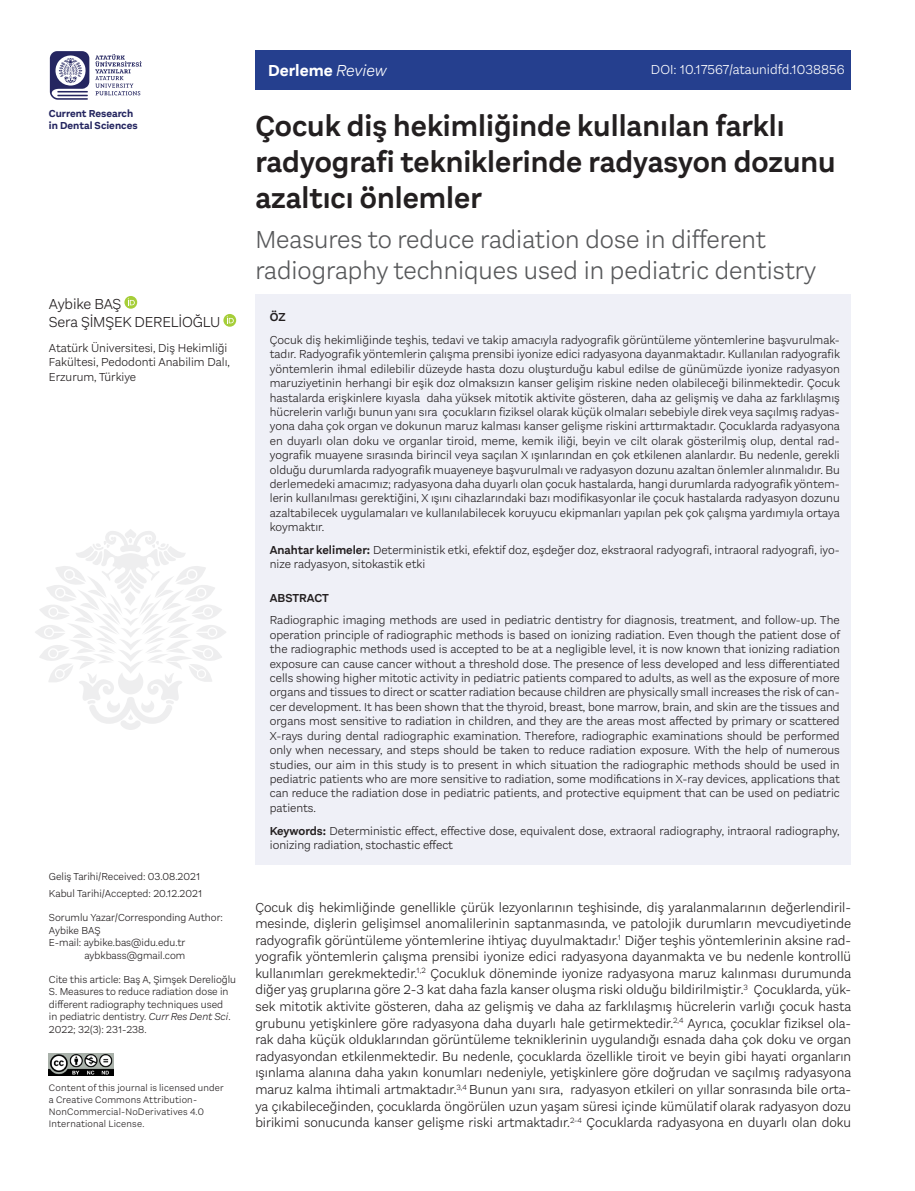
<style>
.page{position:relative;width:915px;height:1191px;background:#fff}
.page>*{position:absolute;margin:0;border:0;box-sizing:border-box;transform-origin:0 0}
.t1{font:600 30px/36px "Aestetico";color:#231f20}
.t2{font:300 25.5px/30.6px "Aestetico";color:#57585a}
.t3{font:700 16.5px "Aestetico";color:#fff}
.t4{font:300 15px "Aestetico";letter-spacing:-.01em;color:#231f20}
.t5{font:300 13.5px/16.6px "Aestetico";color:#231f20;text-align:justify}
.t6{font:300 13.5px "Aestetico";color:#fff}
.t7{font:300 12px/14.4px "Aestetico";color:#231f20}
.t8{font:600 12px "Aestetico";color:#231f20}
.t9{font:300 10.5px/12.6px "Aestetico";color:#231f20}
.t10{font:700 10.5px/12.6px "Aestetico";color:#252660}
.zz_Uroloji_running{font:300 9.75px/12px "Aestetico";letter-spacing:.02em;color:#231f20}
.s1{font-style:italic}
.s2{font-weight:300;font-style:italic}
.s3{font-weight:600}
</style>
<div class="page">
<svg style="left:35px;top:529px;width:191px;height:201px"></svg>
<div style="left:255px;top:50px;width:595px;height:39px;background:#253f8e"></div>
<div style="left:255px;top:294px;width:595px;height:570px;background:#eff0f7"></div>
<svg style="left:124px;top:296px;width:13px;height:13px"></svg>
<svg style="left:128px;top:298px;width:7px;height:7px"></svg>
<svg style="left:223px;top:314px;width:13px;height:13px"></svg>
<svg style="left:227px;top:316px;width:7px;height:7px"></svg>
<svg style="left:95px;top:54px;width:47px;height:41px"></svg>
<svg style="left:50px;top:51px;width:39px;height:49px"></svg>
<img style="left:49px;top:1053px;width:65px;height:22px">
<p class="t10" style="left:49px;top:107px;width:90px">Current Research in Dental Sciences</p>
<p class="t4" style="left:49px;top:295px;width:74px">Aybike BAŞ</p>
<p class="t4" style="left:49px;top:313px;width:173px">Sera ŞİMŞEK DERELİOĞLU</p>
<p class="t7" style="left:49px;top:341px;width:182px">Atatürk Üniversitesi, Diş Hekimliği<br>Fakültesi, Pedodonti Anabilim Dalı,<br>Erzurum, Türkiye</p>
<p class="t9" style="left:49px;top:870px;width:153px">Geliş Tarihi/Received: 03.08.2021</p>
<p class="t9" style="left:49px;top:887px;width:155px">Kabul Tarihi/Accepted: 20.12.2021</p>
<p class="t9" style="left:49px;top:911px;width:175px">Sorumlu Yazar/Corresponding Author:<br>Aybike BAŞ</p>
<p class="t9" style="left:49px;top:936px;width:138px">E-mail: aybike.bas@idu.edu.tr</p>
<p class="t9" style="left:84px;top:949px;width:102px">aybkbass@gmail.com</p>
<p class="t9" style="left:49px;top:972px;width:189px">Cite this article: Baş A, Şimşek Derelioğlu S. Measures to reduce radiation dose in different radiography techniques used<br>in pediatric dentistry. <span class="s1">Curr Res Dent Sci</span>.<br>2022; 32(3): 231-238.</p>
<p class="zz_Uroloji_running" style="left:49px;top:1081px;width:176px">Content of this journal is licensed under a Creative Commons Attribution-NonCommercial-NoDerivatives 4.0<br>International License.</p>
<p class="t3" style="left:268px;top:60px;width:120px">Derleme <span class="s2">Review</span></p>
<p class="t6" style="left:650px;top:62px;width:195px">DOI: 10.17567/ataunidfd.1038856</p>
<p class="t1" style="left:255px;top:108px;width:581px">Çocuk diş hekimliğinde kullanılan farklı radyografi tekniklerinde radyasyon dozunu azaltıcı önlemler</p>
<p class="t2" style="left:255px;top:224px;width:562px">Measures to reduce radiation dose in different radiography techniques used in pediatric dentistry</p>
<p class="t8" style="left:270px;top:310px;width:17px">ÖZ</p>
<p class="t7" style="left:270px;top:333px;width:571px;text-align:justify">Çocuk diş hekimliğinde teşhis, tedavi ve takip amacıyla radyografik görüntüleme yöntemlerine başvurulmak&shy;tadır. Radyografik yöntemlerin çalışma prensibi iyonize edici radyasyona dayanmaktadır. Kullanılan radyografik yöntemlerin ihmal edilebilir düzeyde hasta dozu oluşturduğu kabul edilse de günümüzde iyonize radyasyon maruziyetinin herhangi bir eşik doz olmaksızın kanser gelişim riskine neden olabileceği bilinmektedir. Çocuk hastalarda erişkinlere kıyasla daha yüksek mitotik aktivite gösteren, daha az gelişmiş ve daha az farklılaşmış hücrelerin varlığı bunun yanı sıra çocukların fiziksel olarak küçük olmaları sebebiyle direk veya saçılmış radyas&shy;yona daha çok organ ve dokunun maruz kalması kanser gelişme riskini arttırmaktadır. Çocuklarda radyasyona en duyarlı olan doku ve organlar tiroid, meme, kemik iliği, beyin ve cilt olarak gösterilmiş olup, dental rad&shy;yografik muayene sırasında birincil veya saçılan X ışınlarından en çok etkilenen alanlardır. Bu nedenle, gerekli olduğu durumlarda radyografik muayeneye başvurulmalı ve radyasyon dozunu azaltan önlemler alınmalıdır. Bu derlemedeki amacımız; radyasyona daha duyarlı olan çocuk hastalarda, hangi durumlarda radyografik yöntem&shy;lerin kullanılması gerektiğini, X ışını cihazlarındaki bazı modifikasyonlar ile çocuk hastalarda radyasyon dozunu azaltabilecek uygulamaları ve kullanılabilecek koruyucu ekipmanları yapılan pek çok çalışma yardımıyla ortaya koymaktır.</p>
<p class="t7" style="left:270px;top:543px;width:571px"><span class="s3">Anahtar kelimeler:</span> Deterministik etki, efektif doz, eşdeğer doz, ekstraoral radyografi, intraoral radyografi, iyo&shy;nize radyasyon, sitokastik etki</p>
<p class="t8" style="left:270px;top:590px;width:61px">ABSTRACT</p>
<p class="t7" style="left:270px;top:613px;width:571px;text-align:justify">Radiographic imaging methods are used in pediatric dentistry for diagnosis, treatment, and follow-up. The operation principle of radiographic methods is based on ionizing radiation. Even though the patient dose of the radiographic methods used is accepted to be at a negligible level, it is now known that ionizing radiation exposure can cause cancer without a threshold dose. The presence of less developed and less differentiated cells showing higher mitotic activity in pediatric patients compared to adults, as well as the exposure of more organs and tissues to direct or scatter radiation because children are physically small increases the risk of can&shy;cer development. It has been shown that the thyroid, breast, bone marrow, brain, and skin are the tissues and organs most sensitive to radiation in children, and they are the areas most affected by primary or scattered X-rays during dental radiographic examination. Therefore, radiographic examinations should be performed only when necessary, and steps should be taken to reduce radiation exposure. With the help of numerous studies, our aim in this study is to present in which situation the radiographic methods should be used in pediatric patients who are more sensitive to radiation, some modifications in X-ray devices, applications that can reduce the radiation dose in pediatric patients, and protective equipment that can be used on pediatric patients.</p>
<p class="t7" style="left:270px;top:823px;width:571px"><span class="s3">Keywords:</span> Deterministic effect, effective dose, equivalent dose, extraoral radiography, intraoral radiography, ionizing radiation, stochastic effect</p>
<p class="t5" style="left:255px;top:898px;width:597px">Çocuk diş hekimliğinde genellikle çürük lezyonlarının teşhisinde, diş yaralanmalarının değerlendiril&shy;mesinde, dişlerin gelişimsel anomalilerinin saptanmasında, ve patolojik durumların mevcudiyetinde radyografik görüntüleme yöntemlerine ihtiyaç duyulmaktadır.<sup>1</sup> Diğer teşhis yöntemlerinin aksine rad&shy;yografik yöntemlerin çalışma prensibi iyonize edici radyasyona dayanmakta ve bu nedenle kontrollü kullanımları gerekmektedir.<sup>1,2</sup> Çocukluk döneminde iyonize radyasyona maruz kalınması durumunda diğer yaş gruplarına göre 2-3 kat daha fazla kanser oluşma riski olduğu bildirilmiştir.<sup>3</sup> Çocuklarda, yük&shy;sek mitotik aktivite gösteren, daha az gelişmiş ve daha az farklılaşmış hücrelerin varlığı çocuk hasta grubunu yetişkinlere göre radyasyona daha duyarlı hale getirmektedir.<sup>2,4</sup> Ayrıca, çocuklar fiziksel ola&shy;rak daha küçük olduklarından görüntüleme tekniklerinin uygulandığı esnada daha çok doku ve organ radyasyondan etkilenmektedir. Bu nedenle, çocuklarda özellikle tiroit ve beyin gibi hayati organların ışınlama alanına daha yakın konumları nedeniyle, yetişkinlere göre doğrudan ve saçılmış radyasyona maruz kalma ihtimali artmaktadır.<sup>3,4</sup> Bunun yanı sıra, radyasyon etkileri on yıllar sonrasında bile orta&shy;ya çıkabileceğinden, çocuklarda öngörülen uzun yaşam süresi içinde kümülatif olarak radyasyon dozu birikimi sonucunda kanser gelişme riski artmaktadır.<sup>2-4</sup> Çocuklarda radyasyona en duyarlı olan doku</p>
</div>
